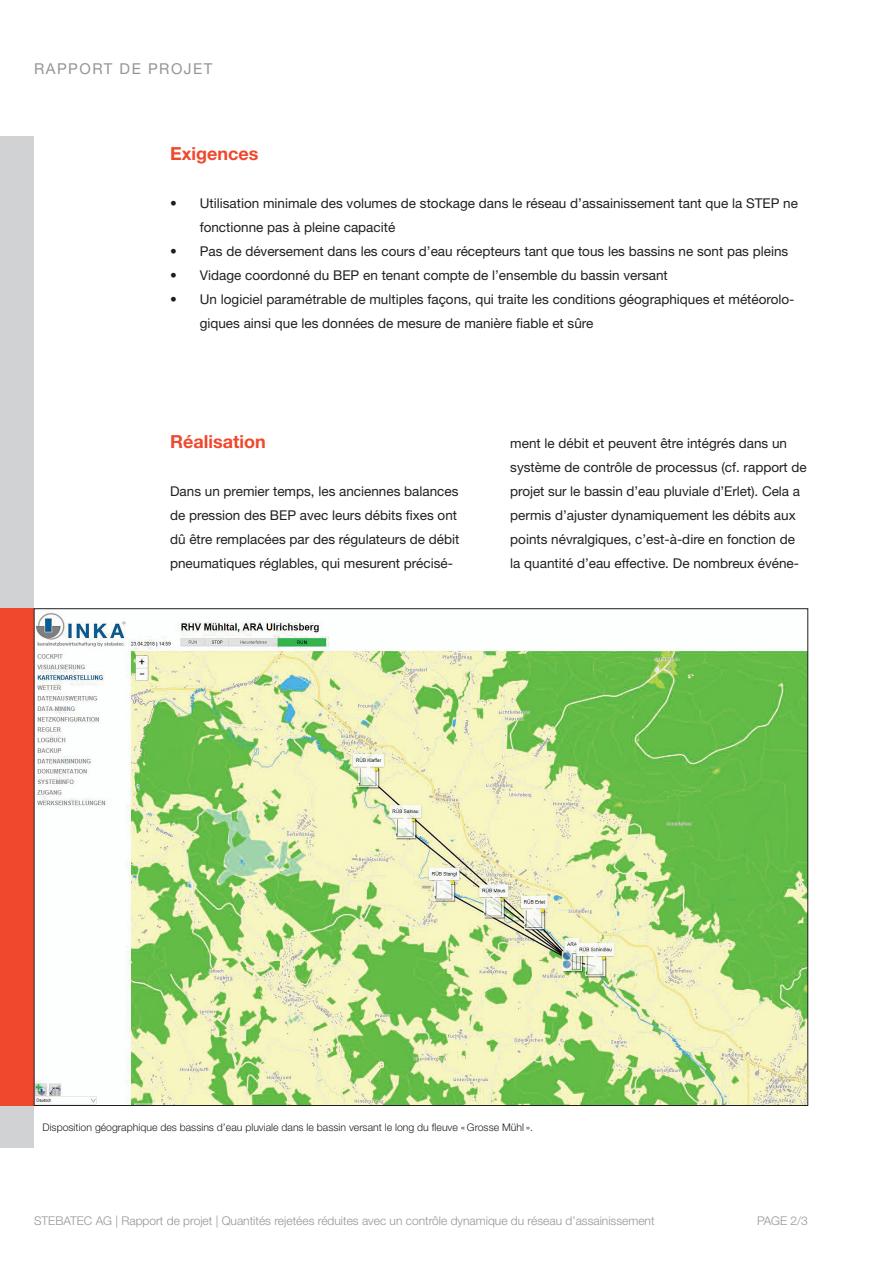
<style>
.page{position:relative;width:893px;height:1263px;background:#fff}
.page>*{position:absolute;margin:0;border:0;box-sizing:border-box;transform-origin:0 0}
.t1{font:700 18px "Helvetica Neue LT Std";color:#ef482c}
.t2{font:15px "Helvetica Neue LT Std";letter-spacing:.1em;color:#939598}
.t3{font:13.5px/24px "Helvetica Neue LT Std";color:#231f20}
.t4{font:300 12px "Helvetica Neue LT Std";color:#939598}
.t5{font:300 10.5px "Helvetica Neue LT Std";color:#231f20}
</style>
<div class="page">
<div style="left:0;top:136px;width:34px;height:1011px;background:#d1d2d4"></div>
<div style="left:0;top:608px;width:34px;height:498px;background:#ef482c"></div>
<img style="left:36px;top:612px;width:770px;height:492px">
<p class="t2" style="left:34px;top:64px;width:180px">RAPPORT DE PROJET</p>
<h1 class="t1" style="left:170px;top:147px;width:90px">Exigences</h1>
<p class="t3" style="left:200px;top:192px;width:600px;text-indent:-30px">• Utilisation minimale des volumes de stockage dans le réseau d’assainissement tant que la STEP ne fonctionne pas à pleine capacité</p>
<p class="t3" style="left:170px;top:240px;width:620px">• Pas de déversement dans les cours d’eau récepteurs tant que tous les bassins ne sont pas pleins</p>
<p class="t3" style="left:170px;top:264px;width:499px">• Vidage coordonné du BEP en tenant compte de l’ensemble du bassin versant</p>
<p class="t3" style="left:200px;top:288px;width:596px;text-indent:-30px">• Un logiciel paramétrable de multiples façons, qui traite les conditions géographiques et météorolo&shy;giques ainsi que les données de mesure de manière fiable et sûre</p>
<h1 class="t1" style="left:170px;top:435px;width:97px">Réalisation</h1>
<p class="t3" style="left:170px;top:480px;width:291px">Dans un premier temps, les anciennes balances de pression des BEP avec leurs débits fixes ont dû être remplacées par des régulateurs de débit pneumatiques réglables, qui mesurent précisé-</p>
<p class="t3" style="left:510px;top:432px;width:298px">ment le débit et peuvent être intégrés dans un système de contrôle de processus (cf. rapport de projet sur le bassin d’eau pluviale d’Erlet). Cela a permis d’ajuster dynamiquement les débits aux points névralgiques, c’est-à-dire en fonction de la quantité d’eau effective. De nombreux événe-</p>
<p class="t5" style="left:43px;top:1124px;width:492px">Disposition géographique des bassins d’eau pluviale dans le bassin versant le long du fleuve « Grosse Mühl ».</p>
<p class="t4" style="left:34px;top:1216px;width:622px">STEBATEC AG | Rapport de projet | Quantités rejetées réduites avec un contrôle dynamique du réseau d’assainissement</p>
<p class="t4" style="left:757px;top:1216px;width:52px">PAGE 2/3</p>
</div>
